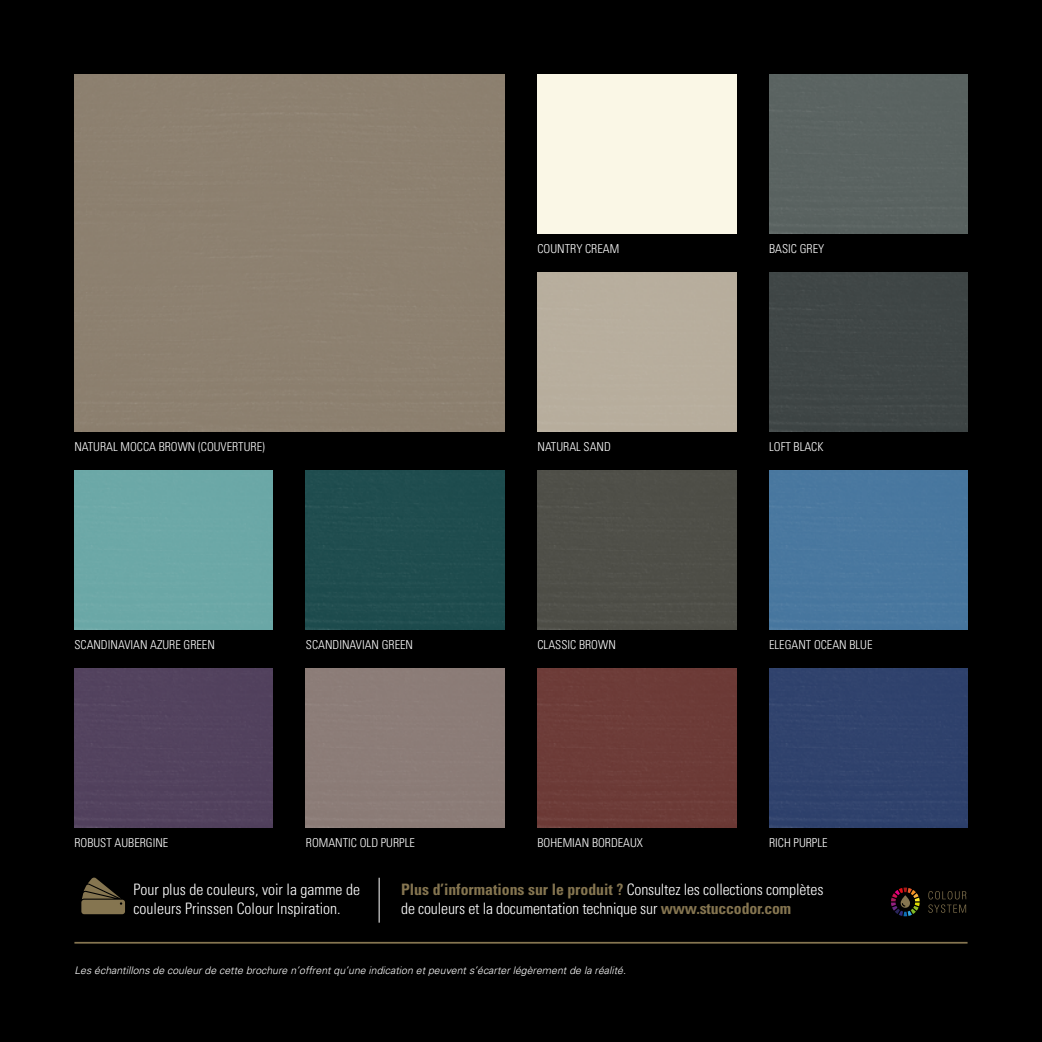
<style>
.page{position:relative;width:1042px;height:1042px;background:#000}
.page>*{position:absolute;margin:0;border:0;box-sizing:border-box;transform-origin:0 0}
.t1{font:300 condensed 15.75px/19.2px "Univers";letter-spacing:-.01em;color:#fff}
.t2{font:300 condensed 12.25px "Univers";color:#fff}
.t3{font:italic 300 10.5px "Univers";color:#fff}
.s1{font-weight:700;color:#857550}
</style>
<div class="page">
<hr style="left:74px;top:942px;width:893px;height:1px;background:#857550">
<div style="left:74px;top:668px;width:199px;height:159px;background:#52425e"></div>
<div style="left:74px;top:470px;width:199px;height:159px;background:#6ca8a7"></div>
<div style="left:769px;top:668px;width:198px;height:159px;background:#30426d"></div>
<div style="left:769px;top:470px;width:198px;height:159px;background:#49779f"></div>
<div style="left:769px;top:272px;width:198px;height:159px;background:#3f4646"></div>
<div style="left:769px;top:74px;width:198px;height:159px;background:#5a6361"></div>
<div style="left:306px;top:668px;width:198px;height:159px;background:#8c7c77"></div>
<div style="left:306px;top:470px;width:198px;height:159px;background:#1f4d4f"></div>
<div style="left:537px;top:668px;width:199px;height:159px;background:#6d3b37"></div>
<div style="left:537px;top:470px;width:199px;height:159px;background:#4f4f48"></div>
<div style="left:537px;top:272px;width:199px;height:159px;background:#b7ae9d"></div>
<div style="left:537px;top:74px;width:199px;height:159px;background:#faf7e6"></div>
<svg style="left:81px;top:877px;width:44px;height:37px"></svg>
<svg style="left:928px;top:891px;width:38px;height:22px"></svg>
<svg style="left:891px;top:887px;width:28px;height:29px"></svg>
<div style="left:74px;top:74px;width:430px;height:357px;background:#8d8070"></div>
<hr style="left:379px;top:878px;width:1px;height:44px;background:#fff">
<p class="t2" style="left:537px;top:241px;width:83px">COUNTRY CREAM</p>
<p class="t2" style="left:769px;top:241px;width:57px">BASIC GREY</p>
<p class="t2" style="left:74px;top:439px;width:192px">NATURAL MOCCA BROWN (COUVERTURE)</p>
<p class="t2" style="left:537px;top:439px;width:75px">NATURAL SAND</p>
<p class="t2" style="left:769px;top:439px;width:56px">LOFT BLACK</p>
<p class="t2" style="left:74px;top:637px;width:142px">SCANDINAVIAN AZURE GREEN</p>
<p class="t2" style="left:306px;top:637px;width:109px">SCANDINAVIAN GREEN</p>
<p class="t2" style="left:537px;top:637px;width:80px">CLASSIC BROWN</p>
<p class="t2" style="left:769px;top:637px;width:105px">ELEGANT OCEAN BLUE</p>
<p class="t2" style="left:74px;top:835px;width:95px">ROBUST AUBERGINE</p>
<p class="t2" style="left:306px;top:835px;width:110px">ROMANTIC OLD PURPLE</p>
<p class="t2" style="left:537px;top:835px;width:107px">BOHEMIAN BORDEAUX</p>
<p class="t2" style="left:769px;top:835px;width:60px">RICH PURPLE</p>
<p class="t1" style="left:133px;top:880px;width:228px">Pour plus de couleurs, voir la gamme de couleurs Prinssen Colour Inspiration.</p>
<p class="t1" style="left:401px;top:880px;width:424px"><span class="s1">Plus d’informations sur le produit ?</span> Consultez les collections complètes de couleurs et la documentation technique sur <span class="s1">www.stuccodor.com</span></p>
<p class="t3" style="left:74px;top:963px;width:553px">Les échantillons de couleur de cette brochure n’offrent qu’une indication et peuvent s’écarter légèrement de la réalité.</p>
</div>
